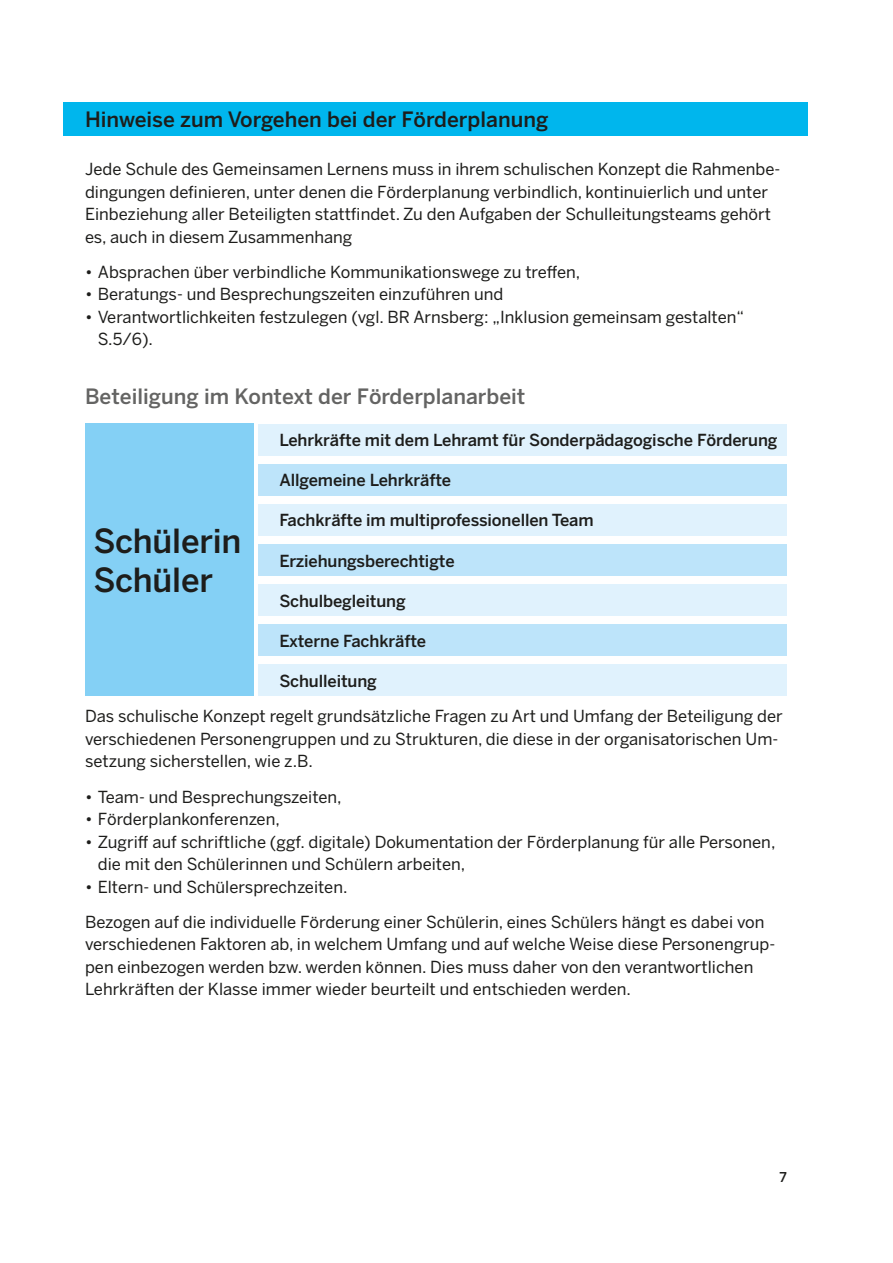
<style>
.page{position:relative;width:893px;height:1263px;background:#fff}
.page>*{position:absolute;margin:0;border:0;box-sizing:border-box;transform-origin:0 0}
.t1{font:500 33px/39.6px "Benton Sans";letter-spacing:-.005em;color:#1d1d1b}
.H3_Subheadline{font:500 21px "Benton Sans";color:#646463}
.H2_Headline{font:500 21px "Benton Sans";color:#1d1d1b}
.P_Text{font:16.5px/22.5px "Benton Sans";color:#1d1d1b}
.t2{font:500 16.5px "Benton Sans";letter-spacing:-.005em;color:#1d1d1b}
.t3{font:500 13.5px "Benton Sans";color:#1d1d1b}
</style>
<div class="page">
<div style="left:64px;top:102px;width:744px;height:34px;background:#00b6ed"></div>
<div style="left:85px;top:424px;width:168px;height:272px;background:#84d0f5"></div>
<div style="left:258px;top:424px;width:529px;height:31px;background:#e0f2fd"></div>
<div style="left:258px;top:504px;width:529px;height:32px;background:#e0f2fd"></div>
<div style="left:258px;top:584px;width:529px;height:32px;background:#e0f2fd"></div>
<div style="left:258px;top:544px;width:529px;height:32px;background:#bde4fa"></div>
<div style="left:258px;top:624px;width:529px;height:32px;background:#bde4fa"></div>
<div style="left:258px;top:664px;width:529px;height:32px;background:#e0f2fd"></div>
<div style="left:258px;top:464px;width:529px;height:32px;background:#bde4fa"></div>
<h2 class="H2_Headline" style="left:85px;top:107px;width:465px">Hinweise zum Vorgehen bei der Förderplanung</h2>
<p class="P_Text" style="left:85px;top:158px;width:697px">Jede Schule des Gemeinsamen Lernens muss in ihrem schulischen Konzept die Rahmenbe&shy;dingungen definieren, unter denen die Förderplanung verbindlich, kontinuierlich und unter Einbeziehung aller Beteiligten stattfindet. Zu den Aufgaben der Schulleitungsteams gehört es, auch in diesem Zusammenhang</p>
<p class="P_Text" style="left:85px;top:260px;width:497px">• Absprachen über verbindliche Kommunikationswege zu treffen,</p>
<p class="P_Text" style="left:85px;top:283px;width:420px">• Beratungs- und Besprechungszeiten einzuführen und</p>
<p class="P_Text" style="left:98px;top:305px;width:648px;text-indent:-13px">• Verantwortlichkeiten festzulegen (vgl. BR Arnsberg: „Inklusion gemeinsam gestalten“<br>S.5/6).</p>
<h3 class="H3_Subheadline" style="left:85px;top:384px;width:442px">Beteiligung im Kontext der Förderplanarbeit</h3>
<p class="t2" style="left:279px;top:430px;width:500px">Lehrkräfte mit dem Lehramt für Sonderpädagogische Förderung</p>
<p class="t1" style="left:94px;top:521px;width:149px">Schülerin<br>Schüler</p>
<p class="t2" style="left:279px;top:470px;width:173px">Allgemeine Lehrkräfte</p>
<p class="t2" style="left:279px;top:510px;width:316px">Fachkräfte im multiprofessionellen Team</p>
<p class="t2" style="left:279px;top:551px;width:177px">Erziehungsberechtigte</p>
<p class="t2" style="left:279px;top:591px;width:128px">Schulbegleitung</p>
<p class="t2" style="left:279px;top:631px;width:148px">Externe Fachkräfte</p>
<p class="t2" style="left:279px;top:671px;width:99px">Schulleitung</p>
<p class="P_Text" style="left:85px;top:705px;width:699px">Das schulische Konzept regelt grundsätzliche Fragen zu Art und Umfang der Beteiligung der verschiedenen Personengruppen und zu Strukturen, die diese in der organisatorischen Um&shy;setzung sicherstellen, wie z.B.</p>
<p class="P_Text" style="left:85px;top:785px;width:258px">• Team- und Besprechungszeiten,</p>
<p class="P_Text" style="left:85px;top:808px;width:196px">• Förderplankonferenzen,</p>
<p class="P_Text" style="left:98px;top:830px;width:679px;text-indent:-13px">• Zugriff auf schriftliche (ggf. digitale) Dokumentation der Förderplanung für alle Personen, die mit den Schülerinnen und Schülern arbeiten,</p>
<p class="P_Text" style="left:85px;top:875px;width:264px">• Eltern- und Schülersprechzeiten.</p>
<p class="P_Text" style="left:85px;top:910px;width:692px">Bezogen auf die individuelle Förderung einer Schülerin, eines Schülers hängt es dabei von verschiedenen Faktoren ab, in welchem Umfang und auf welche Weise diese Personengrup&shy;pen einbezogen werden bzw. werden können. Dies muss daher von den verantwortlichen Lehrkräften der Klasse immer wieder beurteilt und entschieden werden.</p>
<p class="t3" style="left:779px;top:1169px;width:9px">7</p>
</div>
